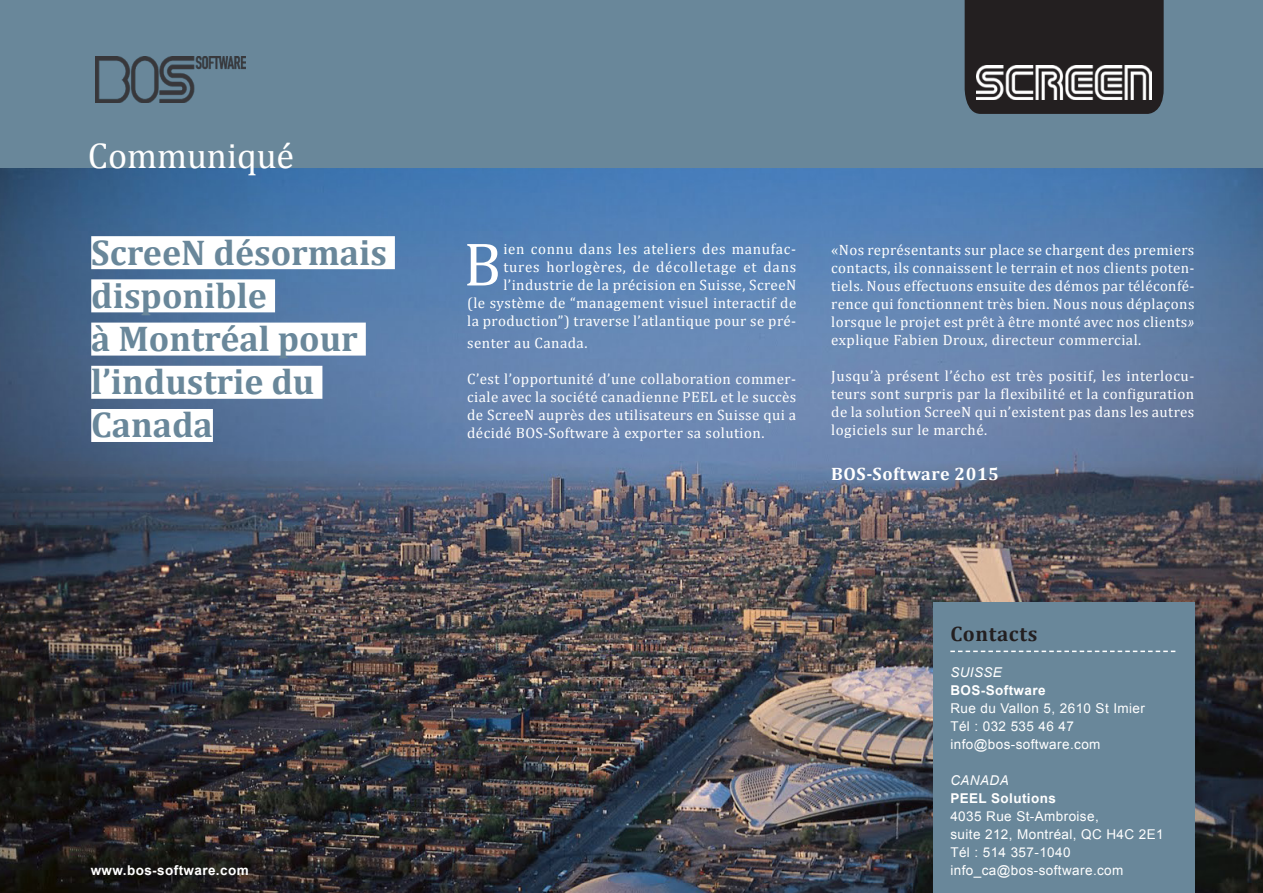
<style>
.page{position:relative;width:1263px;height:893px;background:#fff}
.page>*{position:absolute;margin:0;border:0;box-sizing:border-box;transform-origin:0 0}
.Lettrine{font:62.1px "Cambria";color:#fff}
.TITRE_SURLIGNé{font:700 36px/43.2px "Cambria";color:#69879a}
.t1{font:36px "Cambria";color:#fff}
.Article{font:700 21px "Cambria";letter-spacing:.03em;color:#231f20}
.Article-2{font:700 18px "Cambria";letter-spacing:.03em;color:#fff}
.Article-3{font:15px/18px "Cambria";letter-spacing:.03em;color:#fff;text-align:justify}
.Lettrine-2{font:15px/18px "Cambria";letter-spacing:.03em;color:#fff;text-align:right}
.Article-4{font:13.5px "Arial";letter-spacing:.03em;color:#fff}
.Article-5{font:700 13.5px "Arial";letter-spacing:.03em;color:#fff}
.Article-6{font:italic 13.5px "Arial";letter-spacing:.03em;color:#fff}
.s1{font-family:"Arial Narrow";font-style:italic}
</style>
<div class="page">
<img style="left:0;top:167px;width:1263px;height:726px">
<div style="left:0;top:0;width:1263px;height:167px;background:#69879a"></div>
<div style="left:965px;top:0;width:199px;height:114px;background:#231f20"></div>
<img style="left:977px;top:66px;width:174px;height:33px">
<div style="left:91px;top:236px;width:304px;height:33px;background:#fff"></div>
<div style="left:91px;top:279px;width:184px;height:33px;background:#fff"></div>
<div style="left:91px;top:323px;width:275px;height:33px;background:#fff"></div>
<div style="left:91px;top:366px;width:231px;height:33px;background:#fff"></div>
<div style="left:91px;top:409px;width:122px;height:33px;background:#fff"></div>
<div style="left:933px;top:602px;width:262px;height:291px;background:#69879a"></div>
<img style="left:95px;top:56px;width:151px;height:47px">
<svg style="left:950px;top:651px;width:225px;height:1px"></svg>
<p class="t1" style="left:88px;top:135px;width:208px">Communiqué</p>
<p class="TITRE_SURLIGNé" style="left:91px;top:230px;width:297px">ScreeN désormais disponible</p>
<p class="TITRE_SURLIGNé" style="left:91px;top:316px;width:268px">à Montréal pour</p>
<p class="TITRE_SURLIGNé" style="left:91px;top:359px;width:225px">l’industrie du</p>
<p class="TITRE_SURLIGNé" style="left:91px;top:402px;width:123px">Canada</p>
<p class="Lettrine-2" style="left:467px;top:240px;width:331px">ien connu dans les ateliers des manufac&shy;tures horlogères, de décolletage et dans l’industrie de la précision en Suisse, ScreeN<br>(le système de “management visuel interactif de la production”) traverse l’atlantique pour se pré-</p>
<p class="Lettrine-2" style="left:467px;top:334px;width:122px">senter au Canada.</p>
<p class="Article-3" style="left:467px;top:370px;width:331px">C’est l’opportunité d’une collaboration commer&shy;ciale avec la société canadienne PEEL et le succès de ScreeN auprès des utilisateurs en Suisse qui a décidé BOS-Software à exporter sa solution.</p>
<p class="Lettrine" style="left:463px;top:228px;width:39px">B</p>
<p class="Article-3" style="left:831px;top:241px;width:365px">«Nos représentants sur place se chargent des premiers contacts, ils connaissent le terrain et nos clients poten&shy;tiels. Nous effectuons ensuite des démos par téléconfé&shy;rence qui fonctionnent très bien. Nous nous déplaçons lorsque le projet est prêt à être monté avec nos clients<span class="s1">» </span>explique Fabien Droux, directeur commercial.</p>
<p class="Article-3" style="left:831px;top:367px;width:365px">Jusqu’à présent l’écho est très positif, les interlocu&shy;teurs sont surpris par la flexibilité et la configuration de la solution ScreeN qui n’existent pas dans les autres logiciels sur le marché.</p>
<p class="Article-2" style="left:831px;top:461px;width:169px">BOS-Software 2015</p>
<p class="Article" style="left:950px;top:619px;width:88px">Contacts</p>
<p class="Article-6" style="left:950px;top:663px;width:53px">SUISSE</p>
<p class="Article-5" style="left:950px;top:681px;width:97px">BOS-Software</p>
<p class="Article-4" style="left:950px;top:699px;width:196px">Rue du Vallon 5, 2610 St Imier</p>
<p class="Article-4" style="left:950px;top:717px;width:125px">Tél : 032 535 46 47</p>
<p class="Article-4" style="left:950px;top:735px;width:152px">info@bos-software.com</p>
<p class="Article-6" style="left:950px;top:771px;width:60px">CANADA</p>
<p class="Article-5" style="left:950px;top:789px;width:107px">PEEL Solutions</p>
<p class="Article-4" style="left:950px;top:807px;width:150px">4035 Rue St-Ambroise,</p>
<p class="Article-4" style="left:950px;top:825px;width:215px">suite 212, Montréal, QC H4C 2E1</p>
<p class="Article-4" style="left:950px;top:843px;width:122px">Tél : 514 357-1040</p>
<p class="Article-5" style="left:91px;top:861px;width:159px">www.bos-software.com</p>
<p class="Article-4" style="left:950px;top:861px;width:175px">info_ca@bos-software.com</p>
</div>
